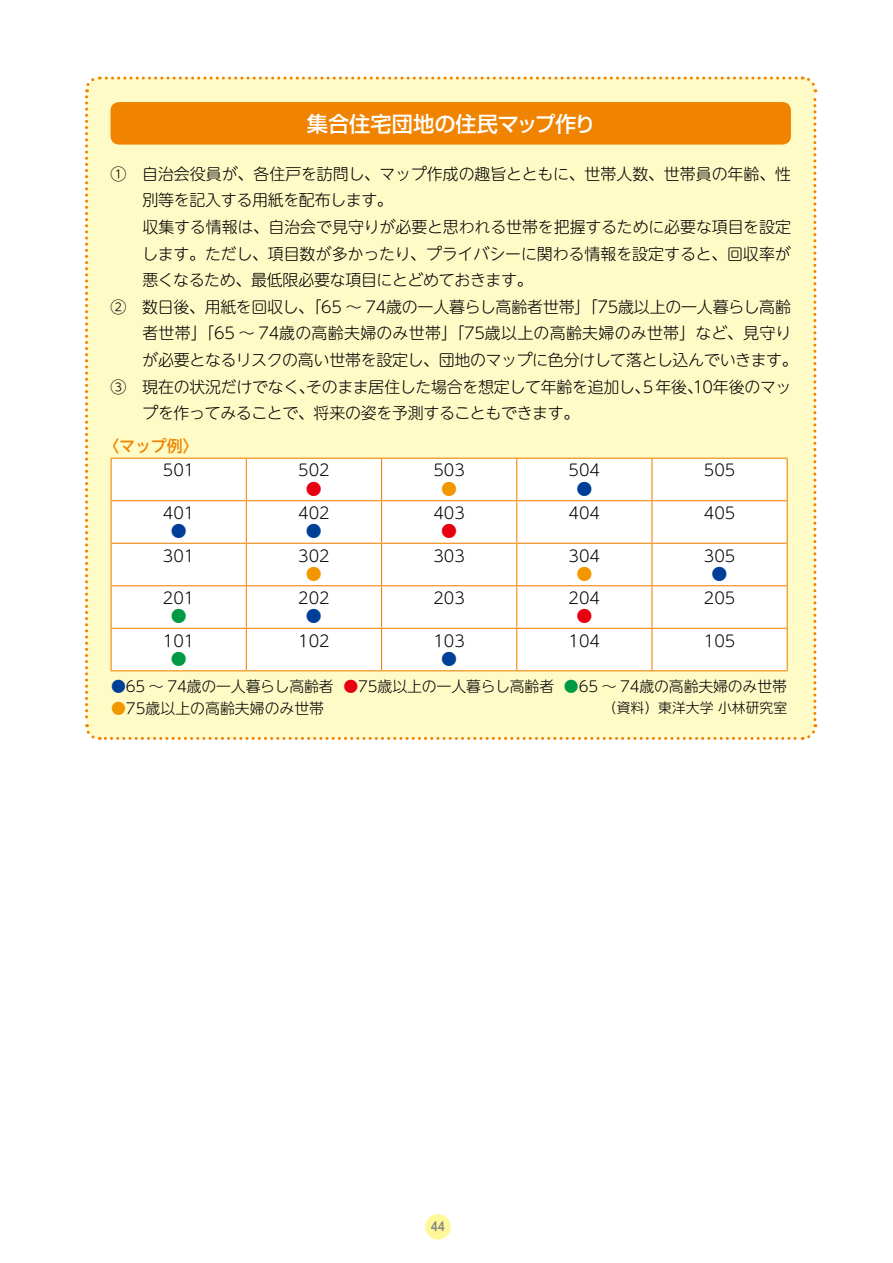
<style>
.page{position:relative;width:893px;height:1263px;background:#fff}
.page>*{position:absolute;margin:0;border:0;box-sizing:border-box;transform-origin:0 0}
.t1{font:500 21.3px "Shin Go Pr 6";color:#fff}
.t2{font:300 15.9px/26.5px "UD Shin M Go Pro";letter-spacing:-.01em;color:#000}
.t3{font:300 15.9px "UD Shin M Go Pro";letter-spacing:.015em;color:#000}
.t4{font:500 15.9px "UD Shin M Go Pro";color:#f08300}
.t5{font:300 15.9px "UD Shin M Go Pro";color:#003f98}
.t6{font:300 15.9px "UD Shin M Go Pro";color:#e60012}
.t7{font:300 15.9px "UD Shin M Go Pro";color:#f39700}
.t8{font:300 15.9px "UD Shin M Go Pro";color:#094}
.t9{font:300 14.85px "UD Shin M Go Pro";letter-spacing:-.01em;color:#000}
.t10{font:300 13.8px "UD Shin M Go Pro";color:#000}
.t11{font:700 12px "UD Shin M Go Pro De";color:#898989;scale:.9 1}
.s1{color:#003f98}
.s2{color:#e60012}
.s3{color:#094}
.s4{color:#f39700}
</style>
<div class="page">
<div style="left:425px;top:1214px;width:26px;height:25px;background:#fff899;border-radius:50%"></div>
<svg style="left:85px;top:76px;width:733px;height:664px"></svg>
<h1 class="t1" style="left:307px;top:107px;width:291px">集合住宅団地の住民マップ作り</h1>
<p class="t2" style="left:110px;top:160px;width:682px">①　自治会役員が、各住戸を訪問し、マップ作成の趣旨とともに、世帯人数、世帯員の年齢、性</p>
<p class="t2" style="left:142px;top:186px;width:252px">別等を記入する用紙を配布します。</p>
<p class="t2" style="left:142px;top:213px;width:650px">収集する情報は、自治会で見守りが必要と思われる世帯を把握するために必要な項目を設定</p>
<p class="t2" style="left:142px;top:239px;width:650px">します。ただし、項目数が多かったり、プライバシーに関わる情報を設定すると、回収率が</p>
<p class="t2" style="left:142px;top:266px;width:392px">悪くなるため、最低限必要な項目にとどめておきます。</p>
<p class="t2" style="left:110px;top:293px;width:682px">②　数日後、用紙を回収し、「65 ～ 74歳の一人暮らし高齢者世帯」「75歳以上の一人暮らし高齢</p>
<p class="t3" style="left:142px;top:320px;width:650px">者世帯」「65 ～ 74歳の高齢夫婦のみ世帯」「75歳以上の高齢夫婦のみ世帯」など、見守り</p>
<p class="t2" style="left:142px;top:346px;width:657px">が必要となるリスクの高い世帯を設定し、団地のマップに色分けして落とし込んでいきます。</p>
<p class="t2" style="left:110px;top:372px;width:682px">③　現在の状況だけでなくそのまま居住した場合を想定して年齢を追加し５、年後 10年後のマッ</p>
<p class="t2" style="left:142px;top:372px;width:439px;text-indent:156px">、<br>プを作ってみることで、将来の姿を予測することもできます。</p>
<p class="t4" style="left:103px;top:433px;width:97px">〈マップ例〈</p>
<p class="t2" style="left:298px;top:456px;width:33px">502</p>
<p class="t2" style="left:687px;top:372px;width:17px">、</p>
<p class="t2" style="left:163px;top:456px;width:33px">501</p>
<p class="t2" style="left:433px;top:456px;width:33px">503</p>
<p class="t7" style="left:441px;top:476px;width:17px">●</p>
<p class="t2" style="left:569px;top:456px;width:33px">504</p>
<p class="t5" style="left:576px;top:476px;width:17px">●</p>
<p class="t2" style="left:704px;top:456px;width:33px">505</p>
<p class="t6" style="left:306px;top:476px;width:17px">●</p>
<p class="t2" style="left:163px;top:499px;width:33px">401</p>
<p class="t5" style="left:171px;top:518px;width:17px">●</p>
<p class="t2" style="left:298px;top:499px;width:33px">402</p>
<p class="t5" style="left:306px;top:518px;width:17px">●</p>
<p class="t2" style="left:433px;top:499px;width:33px">403</p>
<p class="t6" style="left:441px;top:518px;width:17px">●</p>
<p class="t2" style="left:569px;top:499px;width:33px">404</p>
<p class="t2" style="left:704px;top:499px;width:33px">405</p>
<p class="t2" style="left:163px;top:541px;width:33px">301</p>
<p class="t2" style="left:298px;top:541px;width:33px">302</p>
<p class="t7" style="left:306px;top:561px;width:17px">●</p>
<p class="t2" style="left:433px;top:541px;width:33px">303</p>
<p class="t2" style="left:569px;top:541px;width:33px">304</p>
<p class="t7" style="left:576px;top:561px;width:17px">●</p>
<p class="t2" style="left:704px;top:541px;width:33px">305</p>
<p class="t5" style="left:712px;top:561px;width:17px">●</p>
<p class="t2" style="left:163px;top:584px;width:33px">201</p>
<p class="t8" style="left:171px;top:603px;width:17px">●</p>
<p class="t2" style="left:298px;top:584px;width:33px">202</p>
<p class="t5" style="left:306px;top:603px;width:17px">●</p>
<p class="t2" style="left:433px;top:584px;width:33px">203</p>
<p class="t2" style="left:569px;top:584px;width:33px">204</p>
<p class="t6" style="left:576px;top:603px;width:17px">●</p>
<p class="t2" style="left:704px;top:584px;width:33px">205</p>
<p class="t2" style="left:163px;top:626px;width:33px">101</p>
<p class="t8" style="left:171px;top:646px;width:17px">●</p>
<p class="t2" style="left:298px;top:626px;width:33px">102</p>
<p class="t9" style="left:111px;top:675px;width:224px"><span class="s1">●</span>65 ～ 74歳の一人暮らし高齢者</p>
<p class="t2" style="left:433px;top:626px;width:33px">103</p>
<p class="t5" style="left:441px;top:646px;width:17px">●</p>
<p class="t9" style="left:344px;top:675px;width:212px"><span class="s2">●</span>75歳以上の一人暮らし高齢者</p>
<p class="t2" style="left:569px;top:626px;width:33px">104</p>
<p class="t9" style="left:564px;top:675px;width:225px"><span class="s3">●</span>65 ～ 74歳の高齢夫婦のみ世帯</p>
<p class="t2" style="left:704px;top:626px;width:33px">105</p>
<p class="t9" style="left:111px;top:696px;width:215px"><span class="s4">●</span>75歳以上の高齢夫婦のみ世帯</p>
<p class="t10" style="left:603px;top:697px;width:186px">（資料）東洋大学小林研究室</p>
<p class="t11" style="left:431px;top:1217px;width:17px">44</p>
</div>
